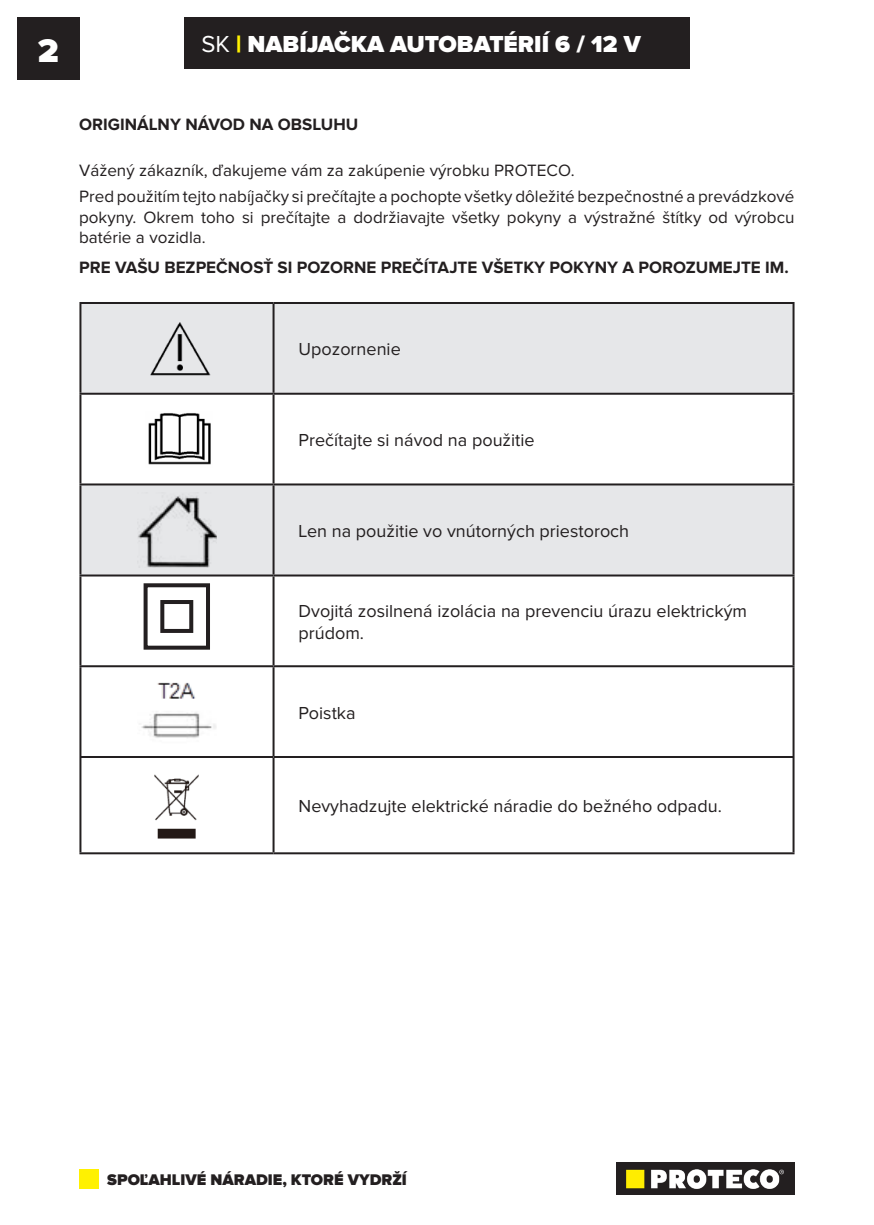
<style>
.page{position:relative;width:874px;height:1225px;background:#fff}
.page>*{position:absolute;margin:0;border:0;box-sizing:border-box;transform-origin:0 0}
.t1{font:900 34px "Proxima Nova";color:#fff}
.t2{font:900 24px "Proxima Nova";color:#fff}
.t3{font:18px/21.6px "Proxima Nova";color:#231f20}
.t4{font:17px/20.4px "Proxima Nova";color:#231f20;text-align:justify}
.t5{font:700 17px "Proxima Nova";color:#231f20}
.t6{font:900 16px "Proxima Nova";color:#231f20}
.s1{font-weight:400}
.s2{color:#fff101}
</style>
<div class="page">
<div style="left:17px;top:17px;width:62px;height:62px;background:#231f20"></div>
<img style="left:616px;top:1162px;width:178px;height:33px">
<div style="left:79px;top:1169px;width:20px;height:19px;background:#fff101"></div>
<div style="left:184px;top:17px;width:505px;height:51px;background:#231f20"></div>
<svg style="left:81px;top:304px;width:711px;height:270px;fill:#e6e7e9"></svg>
<hr style="left:79px;top:302px;width:194px;height:2px;background:#231f20">
<hr style="left:79px;top:304px;width:2px;height:89px;background:#231f20">
<hr style="left:273px;top:302px;width:521px;height:2px;background:#231f20">
<hr style="left:272px;top:304px;width:2px;height:89px;background:#231f20">
<hr style="left:792px;top:304px;width:2px;height:89px;background:#231f20">
<hr style="left:79px;top:393px;width:194px;height:2px;background:#231f20">
<hr style="left:79px;top:395px;width:2px;height:88px;background:#231f20">
<hr style="left:273px;top:393px;width:521px;height:2px;background:#231f20">
<hr style="left:272px;top:395px;width:2px;height:88px;background:#231f20">
<hr style="left:792px;top:395px;width:2px;height:88px;background:#231f20">
<hr style="left:79px;top:483px;width:194px;height:2px;background:#231f20">
<hr style="left:79px;top:485px;width:2px;height:89px;background:#231f20">
<hr style="left:273px;top:483px;width:521px;height:2px;background:#231f20">
<hr style="left:272px;top:485px;width:2px;height:89px;background:#231f20">
<hr style="left:792px;top:485px;width:2px;height:89px;background:#231f20">
<hr style="left:79px;top:574px;width:194px;height:2px;background:#231f20">
<hr style="left:79px;top:576px;width:2px;height:89px;background:#231f20">
<hr style="left:273px;top:574px;width:521px;height:2px;background:#231f20">
<hr style="left:272px;top:576px;width:2px;height:89px;background:#231f20">
<hr style="left:792px;top:576px;width:2px;height:89px;background:#231f20">
<hr style="left:79px;top:665px;width:194px;height:2px;background:#231f20">
<hr style="left:79px;top:667px;width:2px;height:89px;background:#231f20">
<hr style="left:273px;top:665px;width:521px;height:2px;background:#231f20">
<hr style="left:272px;top:667px;width:2px;height:89px;background:#231f20">
<hr style="left:792px;top:667px;width:2px;height:89px;background:#231f20">
<hr style="left:79px;top:756px;width:194px;height:2px;background:#231f20">
<hr style="left:79px;top:758px;width:2px;height:94px;background:#231f20">
<hr style="left:273px;top:756px;width:521px;height:2px;background:#231f20">
<hr style="left:272px;top:758px;width:2px;height:94px;background:#231f20">
<hr style="left:792px;top:758px;width:2px;height:94px;background:#231f20">
<hr style="left:79px;top:852px;width:194px;height:2px;background:#231f20">
<hr style="left:273px;top:852px;width:521px;height:2px;background:#231f20">
<img style="left:133px;top:318px;width:87px;height:60px">
<img style="left:137px;top:409px;width:79px;height:60px">
<img style="left:137px;top:492px;width:80px;height:75px">
<img style="left:141px;top:682px;width:75px;height:56px">
<img style="left:154px;top:774px;width:45px;height:65px">
<div style="left:143px;top:583px;width:67px;height:66px;border:4px solid #231f20"></div>
<div style="left:160px;top:600px;width:33px;height:33px;border:4px solid #231f20"></div>
<h1 class="t1" style="left:38px;top:31px;width:22px">2</h1>
<h2 class="t2" style="left:201px;top:30px;width:440px"><span class="s1">SK</span> <span class="s2">|</span> NABÍJAČKA AUTOBATÉRIÍ 6 / 12 V</h2>
<p class="t5" style="left:79px;top:114px;width:280px">ORIGINÁLNY NÁVOD NA OBSLUHU</p>
<p class="t4" style="left:79px;top:161px;width:496px">Vážený zákazník, ďakujeme vám za zakúpenie výrobku PROTECO.</p>
<p class="t4" style="left:79px;top:187px;width:716px">Pred použitím tejto nabíjačky si prečítajte a pochopte všetky dôležité bezpečnostné a prevádzkové pokyny. Okrem toho si prečítajte a dodržiavajte všetky pokyny a výstražné štítky od výrobcu batérie a vozidla.</p>
<p class="t5" style="left:79px;top:258px;width:710px">PRE VAŠU BEZPEČNOSŤ SI POZORNE PREČÍTAJTE VŠETKY POKYNY A POROZUMEJTE IM.</p>
<p class="t3" style="left:298px;top:339px;width:104px">Upozornenie</p>
<p class="t3" style="left:298px;top:430px;width:237px">Prečítajte si návod na použitie</p>
<p class="t3" style="left:298px;top:521px;width:332px">Len na použitie vo vnútorných priestoroch</p>
<p class="t3" style="left:298px;top:601px;width:450px">Dvojitá zosilnená izolácia na prevenciu úrazu elektrickým prúdom.</p>
<p class="t3" style="left:298px;top:702px;width:59px">Poistka</p>
<p class="t3" style="left:298px;top:796px;width:424px">Nevyhadzujte elektrické náradie do bežného odpadu.</p>
<p class="t6" style="left:107px;top:1170px;width:301px">SPOĽAHLIVÉ NÁRADIE, KTORÉ VYDRŽÍ</p>
</div>
